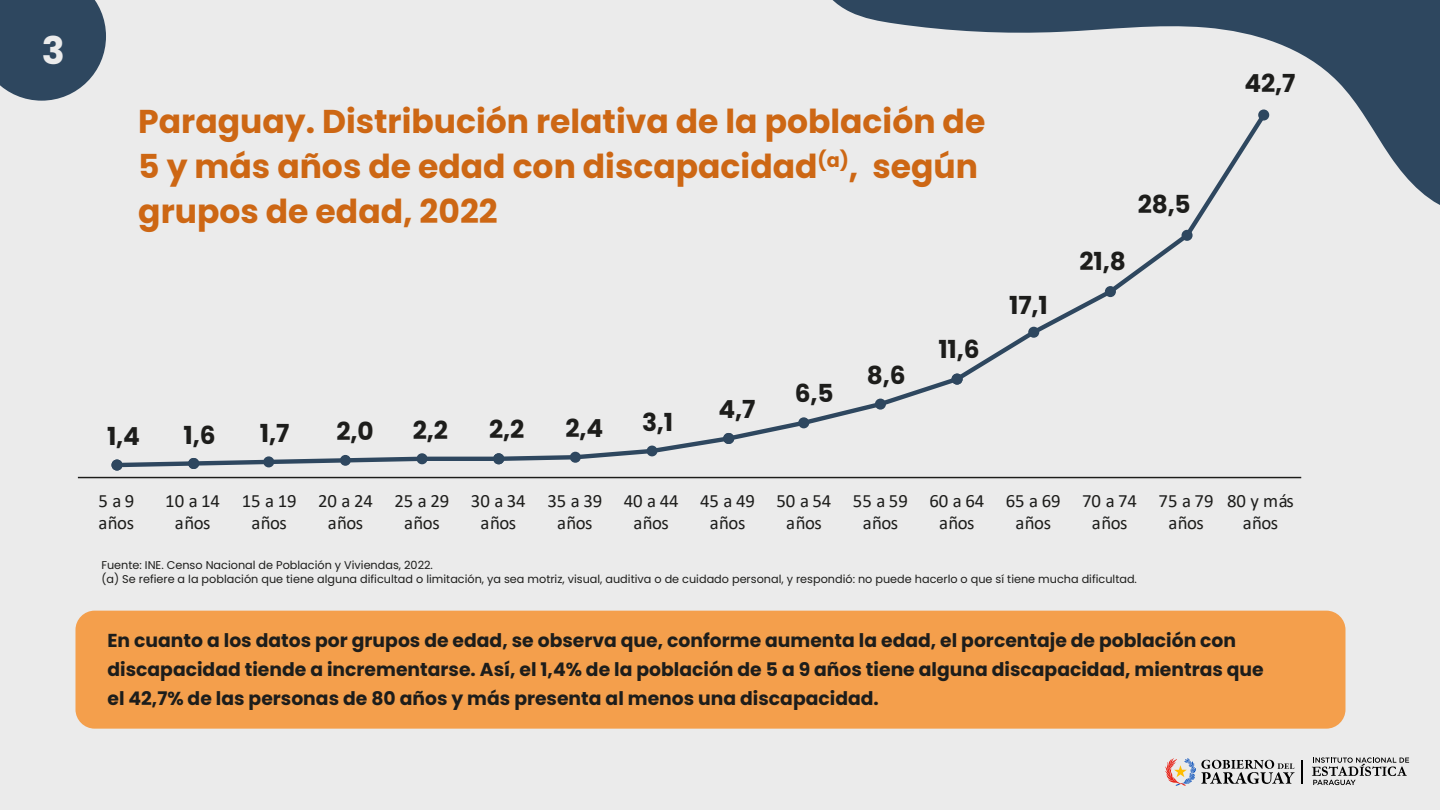
<style>
.page{position:relative;width:1440px;height:810px;background:#ebebeb}
.page>*{position:absolute;margin:0;border:0;box-sizing:border-box;transform-origin:0 0}
.t1{font:700 38.1px "Poppins";color:#ebebeb}
.t2{font:700 33px/44.8px "Poppins";color:#cd6714}
.t3{font:700 24.83px "Poppins";letter-spacing:-.005em;color:#1d1d1b}
.t4{font:700 18.75px/29.4px "Poppins";color:#1d1d1b}
.t5{font:18.75px/22.9px "Calibri";letter-spacing:-.005em;color:#1d1d1b;text-align:center}
.t6{font:11.25px/14px "Poppins";color:#1d1d1b}
</style>
<div class="page">
<hr style="left:78px;top:477px;width:1223px;height:1px;background:#1d1d1b">
<svg style="left:113px;top:213px;width:1091px;height:256px"></svg>
<div style="left:112px;top:460px;width:10px;height:10px;background:#2e475f;border-radius:50%"></div>
<div style="left:111px;top:460px;width:12px;height:11px;border:2px solid #2e475f;border-radius:50%"></div>
<div style="left:189px;top:459px;width:9px;height:9px;background:#2e475f;border-radius:50%"></div>
<div style="left:188px;top:458px;width:11px;height:11px;border:2px solid #2e475f;border-radius:50%"></div>
<div style="left:264px;top:457px;width:9px;height:10px;background:#2e475f;border-radius:50%"></div>
<div style="left:263px;top:456px;width:11px;height:11px;border:2px solid #2e475f;border-radius:50%"></div>
<div style="left:341px;top:456px;width:9px;height:9px;background:#2e475f;border-radius:50%"></div>
<div style="left:340px;top:455px;width:11px;height:11px;border:1px solid #2e475f;border-radius:50%"></div>
<div style="left:417px;top:454px;width:10px;height:9px;background:#2e475f;border-radius:50%"></div>
<div style="left:417px;top:453px;width:11px;height:11px;border:2px solid #2e475f;border-radius:50%"></div>
<div style="left:494px;top:454px;width:9px;height:9px;background:#2e475f;border-radius:50%"></div>
<div style="left:493px;top:453px;width:11px;height:11px;border:2px solid #2e475f;border-radius:50%"></div>
<div style="left:571px;top:453px;width:9px;height:9px;background:#2e475f;border-radius:50%"></div>
<div style="left:570px;top:452px;width:11px;height:11px;border:2px solid #2e475f;border-radius:50%"></div>
<div style="left:647px;top:446px;width:10px;height:10px;background:#2e475f;border-radius:50%"></div>
<div style="left:647px;top:446px;width:10px;height:10px;border:1px solid #2e475f;border-radius:50%"></div>
<div style="left:724px;top:434px;width:9px;height:9px;background:#2e475f;border-radius:50%"></div>
<div style="left:723px;top:433px;width:11px;height:11px;border:2px solid #2e475f;border-radius:50%"></div>
<div style="left:799px;top:418px;width:9px;height:10px;background:#2e475f;border-radius:50%"></div>
<div style="left:798px;top:417px;width:11px;height:11px;border:2px solid #2e475f;border-radius:50%"></div>
<div style="left:876px;top:399px;width:9px;height:10px;background:#2e475f;border-radius:50%"></div>
<div style="left:875px;top:399px;width:11px;height:11px;border:2px solid #2e475f;border-radius:50%"></div>
<div style="left:952px;top:374px;width:10px;height:10px;background:#2e475f;border-radius:50%"></div>
<div style="left:952px;top:374px;width:11px;height:11px;border:2px solid #2e475f;border-radius:50%"></div>
<div style="left:1029px;top:328px;width:9px;height:9px;background:#2e475f;border-radius:50%"></div>
<div style="left:1028px;top:327px;width:11px;height:11px;border:2px solid #2e475f;border-radius:50%"></div>
<div style="left:1106px;top:287px;width:9px;height:9px;background:#2e475f;border-radius:50%"></div>
<div style="left:1105px;top:286px;width:11px;height:11px;border:2px solid #2e475f;border-radius:50%"></div>
<div style="left:1182px;top:231px;width:10px;height:9px;background:#2e475f;border-radius:50%"></div>
<div style="left:1182px;top:230px;width:11px;height:11px;border:2px solid #2e475f;border-radius:50%"></div>
<div style="left:75px;top:611px;width:1270px;height:118px;background:#f49f4c;border-radius:19px"></div>
<svg style="left:0;top:0;width:106px;height:101px;background:#43596e"></svg>
<svg style="left:832px;top:0;width:608px;height:213px"></svg>
<svg style="left:1165px;top:758px;width:130px;height:28px"></svg>
<hr style="left:1301px;top:760px;width:2px;height:24px;background:#000">
<svg style="left:1312px;top:757px;width:97px;height:28px"></svg>
<h1 class="t1" style="left:42px;top:29px;width:25px">3</h1>
<h2 class="t2" style="left:138px;top:99px;width:849px">Paraguay. Distribución relativa de la población de<br>5 y más años de edad con discapacidad<sup>(a)</sup>, según grupos de edad, 2022</h2>
<h3 class="t3" style="left:107px;top:422px;width:34px">1,4</h3>
<h3 class="t3" style="left:184px;top:421px;width:33px">1,6</h3>
<h3 class="t3" style="left:260px;top:419px;width:31px">1,7</h3>
<h3 class="t3" style="left:336px;top:417px;width:39px">2,0</h3>
<h3 class="t3" style="left:413px;top:416px;width:37px">2,2</h3>
<h3 class="t3" style="left:489px;top:415px;width:37px">2,2</h3>
<h3 class="t3" style="left:566px;top:414px;width:39px">2,4</h3>
<h3 class="t3" style="left:642px;top:407px;width:33px">3,1</h3>
<h3 class="t3" style="left:718px;top:394px;width:38px">4,7</h3>
<h3 class="t3" style="left:795px;top:379px;width:40px">6,5</h3>
<h3 class="t3" style="left:867px;top:361px;width:40px">8,6</h3>
<h3 class="t3" style="left:938px;top:335px;width:43px">11,6</h3>
<h3 class="t3" style="left:1009px;top:291px;width:40px">17,1</h3>
<h3 class="t3" style="left:1080px;top:247px;width:48px">21,8</h3>
<h3 class="t3" style="left:1138px;top:190px;width:55px">28,5</h3>
<h3 class="t3" style="left:1245px;top:69px;width:52px">42,7</h3>
<p class="t5" style="left:98px;top:488px;width:38px;text-align:left">5a9 años</p>
<p class="t5" style="left:165px;top:488px;width:56px">10 a14 años</p>
<p class="t5" style="left:242px;top:488px;width:56px">15 a19 años</p>
<p class="t5" style="left:318px;top:488px;width:56px">20 a24 años</p>
<p class="t5" style="left:395px;top:488px;width:56px">25 a29 años</p>
<p class="t5" style="left:471px;top:488px;width:56px">30 a34 años</p>
<p class="t5" style="left:547px;top:488px;width:56px">35 a39 años</p>
<p class="t5" style="left:624px;top:488px;width:56px">40 a44 años</p>
<p class="t5" style="left:700px;top:488px;width:56px">45 a49 años</p>
<p class="t5" style="left:777px;top:488px;width:56px">50 a54 años</p>
<p class="t5" style="left:853px;top:488px;width:56px">55 a59 años</p>
<p class="t5" style="left:929px;top:488px;width:56px">60 a64 años</p>
<p class="t5" style="left:1006px;top:488px;width:56px">65 a69 años</p>
<p class="t5" style="left:1082px;top:488px;width:56px">70 a74 años</p>
<p class="t5" style="left:1159px;top:488px;width:56px">75 a79 años</p>
<p class="t5" style="left:1227px;top:488px;width:68px">80 y más años</p>
<p class="t6" style="left:101px;top:558px;width:1037px">Fuente: INE. Censo Nacional de Población y Viviendas, 2022.<br>(a) Se refiere a la población que tiene alguna dificultad o limitación, ya sea motriz, visual, auditiva o de cuidado personal, y respondió: no puede hacerlo o que sí tiene mucha dificultad.</p>
<p class="t4" style="left:107px;top:625px;width:1158px">En cuanto a los datos por grupos de edad, se observa que, conforme aumenta la edad, el porcentaje de población con discapacidad tiende a incrementarse. Así, el 1,4% de la población de 5 a 9 años tiene alguna discapacidad, mientras que el 42,7% de las personas de 80 años y más presenta al menos una discapacidad.</p>
</div>
